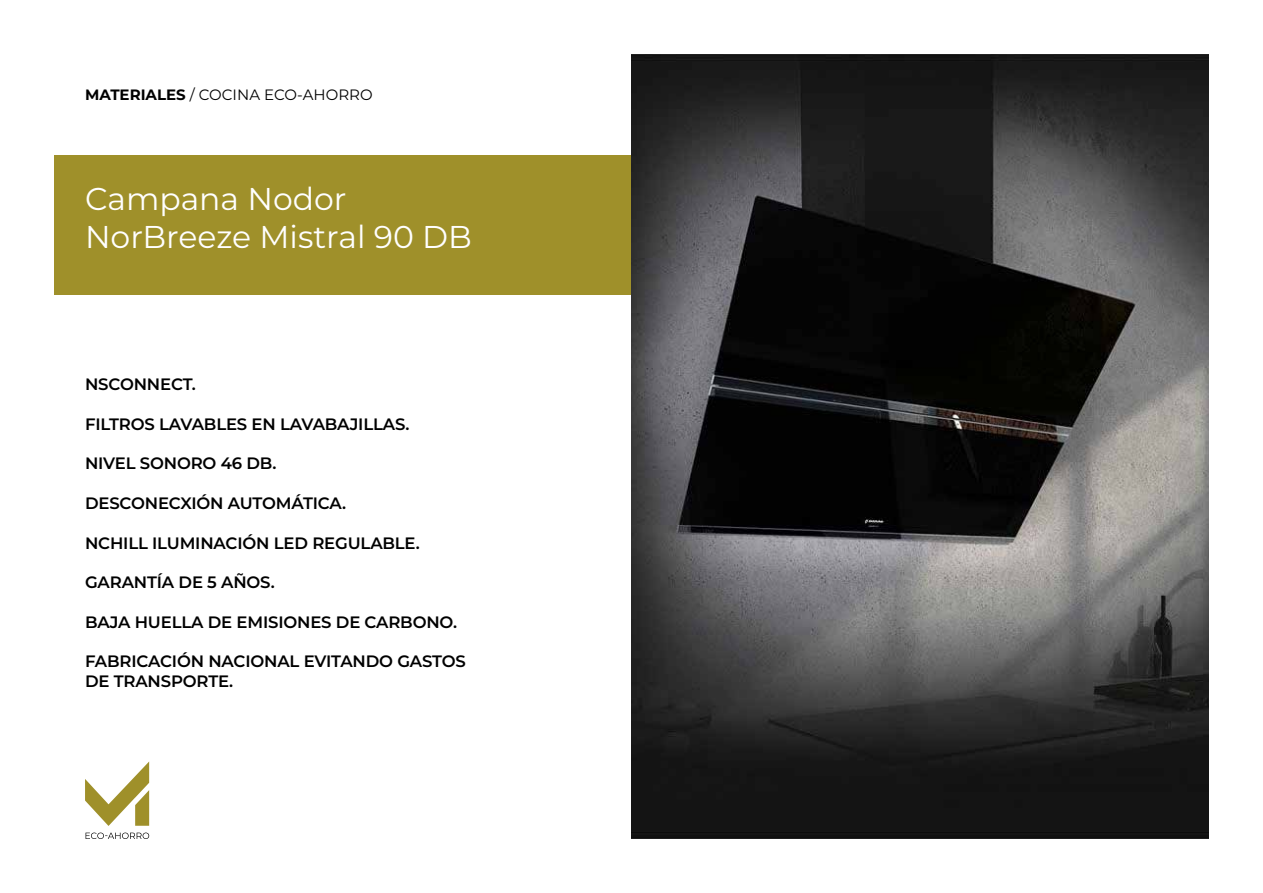
<style>
.page{position:relative;width:1263px;height:893px;background:#fff}
.page>*{position:absolute;margin:0;border:0;box-sizing:border-box;transform-origin:0 0}
.t1{font:31.5px/37.8px "Montserrat";color:#fff}
.t2{font:600 16.5px/19.8px "Montserrat";letter-spacing:-.01em;color:#000}
.t3{font:15px "Montserrat";color:#000}
.s1{font-weight:700}
</style>
<div class="page">
<div style="left:54px;top:155px;width:577px;height:140px;background:#9f902a"></div>
<img style="left:631px;top:54px;width:578px;height:785px">
<svg style="left:85px;top:761px;width:64px;height:65px"></svg>
<svg style="left:86px;top:833px;width:63px;height:6px"></svg>
<p class="t3" style="left:85px;top:84px;width:289px"><span class="s1">MATERIALES</span> / COCINA ECO-AHORRO</p>
<h1 class="t1" style="left:85px;top:179px;width:388px">Campana Nodor<br>NorBreeze Mistral 90 DB</h1>
<p class="t2" style="left:85px;top:374px;width:112px">NSCONNECT.</p>
<p class="t2" style="left:85px;top:413px;width:326px">FILTROS LAVABLES EN LAVABAJILLAS.</p>
<p class="t2" style="left:85px;top:453px;width:193px">NIVEL SONORO 46 DB.</p>
<p class="t2" style="left:85px;top:492px;width:263px">DESCONECXIÓN AUTOMÁTICA.</p>
<p class="t2" style="left:85px;top:532px;width:336px">NCHILL ILUMINACIÓN LED REGULABLE.</p>
<p class="t2" style="left:85px;top:572px;width:191px">GARANTÍA DE 5 AÑOS.</p>
<p class="t2" style="left:85px;top:611px;width:373px">BAJA HUELLA DE EMISIONES DE CARBONO.</p>
<p class="t2" style="left:85px;top:651px;width:382px">FABRICACIÓN NACIONAL EVITANDO GASTOS<br>DE TRANSPORTE.</p>
</div>
